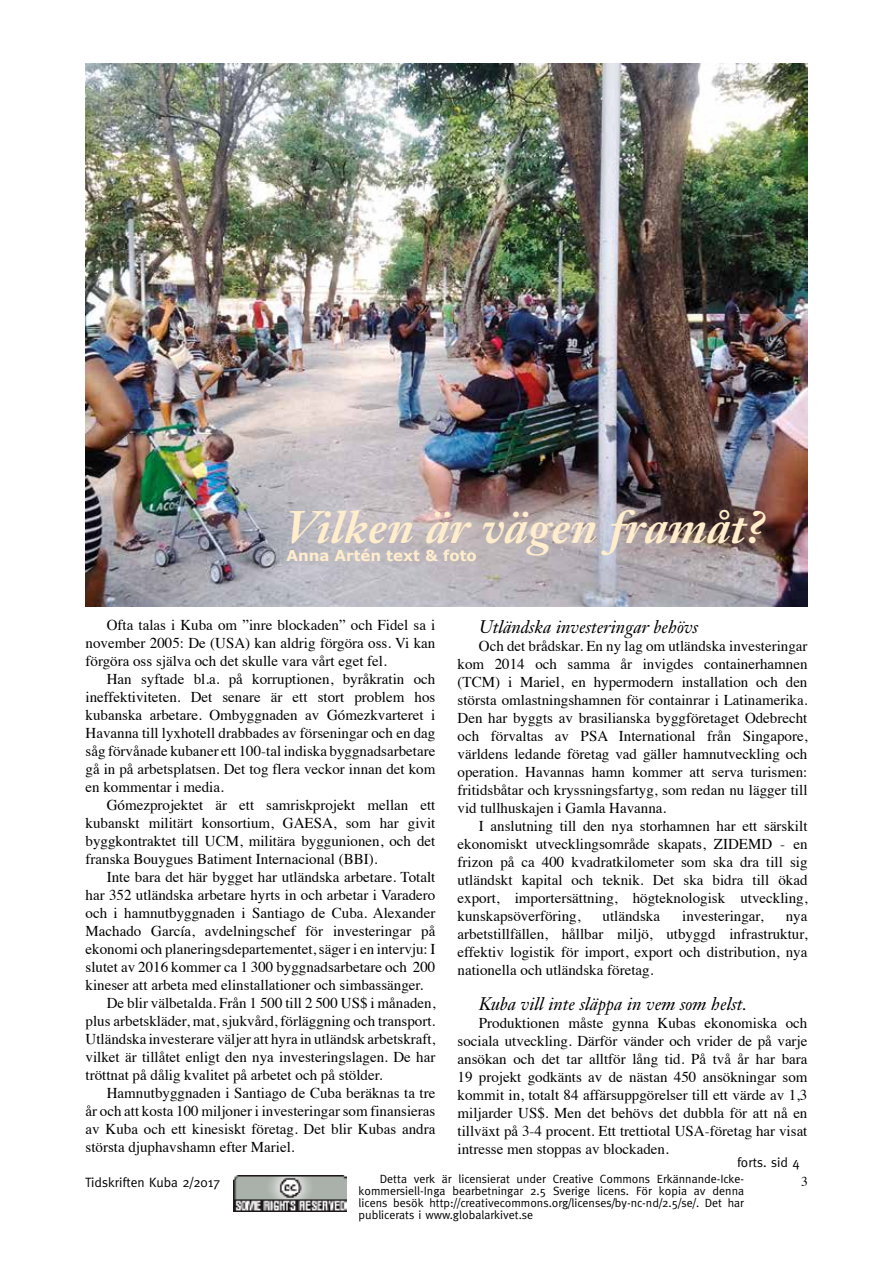
<style>
.page{position:relative;width:893px;height:1263px;background:#fff}
.page>*{position:absolute;margin:0;border:0;box-sizing:border-box;transform-origin:0 0}
.t1{font:italic 700 45px "Janson Text";color:#ffedcc}
.t2{font:italic 18px "Janson Text";color:#000}
.t3{font:15px/18px "Times";color:#000;text-align:justify}
.t4{font:700 15px "Verdana";color:#ffedcc}
.t5{font:13.5px "Meta";color:#000}
.t6{font:13.5px "Times";color:#000}
.t7{font:12px/12px "Meta";color:#000;text-align:justify}
</style>
<div class="page">
<img style="left:234px;top:1176px;width:112px;height:36px">
<img style="left:85px;top:64px;width:723px;height:542px">
<h1 class="t1" style="left:286px;top:498px;width:481px">Vilken är vägen framåt?</h1>
<p class="t4" style="left:286px;top:546px;width:192px">Anna Artén text &amp; foto</p>
<p class="t3" style="left:86px;top:615px;width:351px;text-indent:21px">Ofta talas i Kuba om ”inre blockaden” och Fidel sa i november 2005: De (USA) kan aldrig förgöra oss. Vi kan förgöra oss själva och det skulle vara vårt eget fel.</p>
<p class="t3" style="left:86px;top:669px;width:351px;text-indent:21px">Han syftade bl.a. på korruptionen, byråkratin och ineffektiviteten. Det senare är ett stort problem hos kubanska arbetare. Ombyggnaden av Gómezkvarteret i Havanna till lyxhotell drabbades av förseningar och en dag såg förvånade kubaner ett 100-tal indiska byggnadsarbetare gå in på arbetsplatsen. Det tog flera veckor innan det kom en kommentar i media.</p>
<p class="t3" style="left:86px;top:795px;width:351px;text-indent:21px">Gómezprojektet är ett samriskprojekt mellan ett kubanskt militärt konsortium, GAESA, som har givit byggkontraktet till UCM, militära byggunionen, och det franska Bouygues Batiment Internacional (BBI).</p>
<p class="t3" style="left:107px;top:867px;width:330px">Inte bara det här bygget har utländska arbetare. Totalt</p>
<p class="t3" style="left:86px;top:885px;width:351px">har 352 utländska arbetare hyrts in och arbetar i Varadero</p>
<p class="t3" style="left:86px;top:903px;width:351px">och i hamnutbyggnaden i Santiago de Cuba. Alexander</p>
<p class="t3" style="left:86px;top:921px;width:351px">Machado García, avdelningschef för investeringar på</p>
<p class="t3" style="left:86px;top:939px;width:351px">ekonomi och planeringsdepartementet, säger i en intervju: I</p>
<p class="t3" style="left:86px;top:957px;width:351px">slutet av 2016 kommer ca 1 300 byggnadsarbetare och 200</p>
<p class="t3" style="left:86px;top:975px;width:339px">kineser att arbeta med elinstallationer och simbassänger.</p>
<p class="t3" style="left:107px;top:993px;width:330px">De blir välbetalda. Från 1 500 till 2 500 US$ i månaden,</p>
<p class="t3" style="left:86px;top:1011px;width:351px">plus arbetskläder, mat, sjukvård, förläggning och transport.</p>
<p class="t3" style="left:86px;top:1029px;width:351px">Utländska investerare väljer att hyra in utländsk arbetskraft,</p>
<p class="t3" style="left:86px;top:1047px;width:351px">vilket är tillåtet enligt den nya investeringslagen. De har</p>
<p class="t3" style="left:86px;top:1065px;width:298px">tröttnat på dålig kvalitet på arbetet och på stölder.</p>
<p class="t3" style="left:107px;top:1083px;width:330px">Hamnutbyggnaden i Santiago de Cuba beräknas ta tre</p>
<p class="t3" style="left:86px;top:1101px;width:351px">år och att kosta 100 miljoner i investeringar som finansieras</p>
<p class="t3" style="left:86px;top:1119px;width:351px">av Kuba och ett kinesiskt företag. Det blir Kubas andra</p>
<p class="t3" style="left:86px;top:1137px;width:211px">största djuphavshamn efter Mariel.</p>
<p class="t2" style="left:479px;top:616px;width:221px">Utländska investeringar behövs</p>
<p class="t3" style="left:458px;top:636px;width:351px;text-indent:21px">Och det brådskar. En ny lag om utländska investeringar kom 2014 och samma år invigdes containerhamnen (TCM) i Mariel, en hypermodern installation och den största omlastningshamnen för containrar i Latinamerika.<br>Den har byggts av brasilianska byggföretaget Odebrecht och förvaltas av PSA International från Singapore, världens ledande företag vad gäller hamnutveckling och operation. Havannas hamn kommer att serva turismen: fritidsbåtar och kryssningsfartyg, som redan nu lägger till vid tullhuskajen i Gamla Havanna.</p>
<p class="t3" style="left:458px;top:816px;width:351px;text-indent:21px">I anslutning till den nya storhamnen har ett särskilt ekonomiskt utvecklingsområde skapats, ZIDEMD - en frizon på ca 400 kvadratkilometer som ska dra till sig utländskt kapital och teknik. Det ska bidra till ökad export, importersättning, högteknologisk utveckling, kunskapsöverföring,</p>
<p class="t3" style="left:603px;top:906px;width:59px">utländska</p>
<p class="t3" style="left:682px;top:906px;width:83px">investeringar,</p>
<p class="t3" style="left:458px;top:906px;width:351px;text-indent:328px">nya arbetstillfällen, hållbar miljö, utbyggd infrastruktur, effektiv logistik för import, export och distribution, nya nationella och utländska företag.</p>
<p class="t2" style="left:479px;top:993px;width:270px">Kuba vill inte släppa in vem som helst.</p>
<p class="t3" style="left:458px;top:1013px;width:351px;text-indent:21px">Produktionen måste gynna Kubas ekonomiska och sociala utveckling. Därför vänder och vrider de på varje ansökan och det tar alltför lång tid. På två år har bara 19 projekt godkänts av de nästan 450 ansökningar som kommit in, totalt 84 affärsuppgörelser till ett värde av 1,3 miljarder US$. Men det behövs det dubbla för att nå en tillväxt på 3-4 procent. Ett trettiotal USA-företag har visat intresse men stoppas av blockaden.</p>
<p class="t5" style="left:737px;top:1155px;width:64px">forts. sid 4</p>
<p class="t5" style="left:85px;top:1174px;width:137px">Tidskriften Kuba 2/2017</p>
<p class="t7" style="left:380px;top:1173px;width:366px">Detta verk är licensierat under Creative Commons Erkännande-Icke-</p>
<p class="t6" style="left:801px;top:1169px;width:8px">3</p>
<p class="t7" style="left:359px;top:1185px;width:387px">kommersiell-Inga bearbetningar 2.5 Sverige licens. För kopia av denna licens besök http://creativecommons.org/licenses/by-nc-nd/2.5/se/. Det har publicerats i www.globalarkivet.se</p>
</div>
